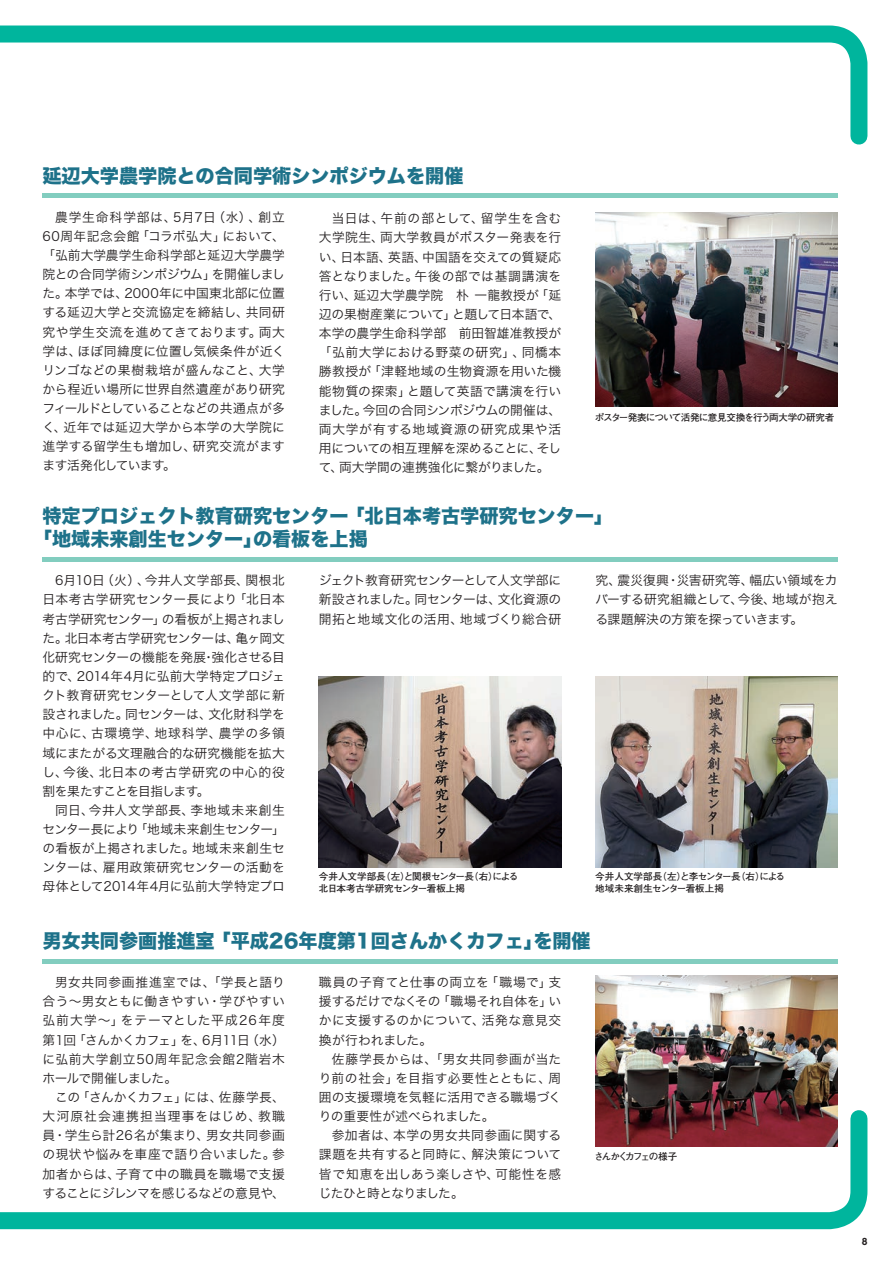
<style>
.page{position:relative;width:893px;height:1263px;background:#fff}
.page>*{position:absolute;margin:0;border:0;box-sizing:border-box;transform-origin:0 0}
.t1{font:19.2px/23.4px "Hira Kaku Std W8";color:#1e728a}
.t2{font:12.75px/19.2px "Hira Kaku Pro W3";color:#231f20;text-align:justify}
.t3{font:700 9.6px/11.7px "Futo Go B101 Pro";letter-spacing:-.025em;color:#231f20}
.t4{font:700 9.6px/11.7px "Futo Go B101 Pro";color:#231f20}
.t5{font:700 9.6px "Futo Go B101 Pro";letter-spacing:-.075em;color:#231f20}
.t6{font:700 9.6px "Futo Go B101 Pro";letter-spacing:-.165em;color:#231f20}
.t7{font:600 9.6px "ITC Avant Garde Std";color:#231f20}
</style>
<div class="page">
<svg style="left:0;top:25px;width:868px;height:120px"></svg>
<svg style="left:0;top:1110px;width:868px;height:120px"></svg>
<div style="left:43px;top:193px;width:795px;height:5px;background:#82cdbf"></div>
<img style="left:595px;top:212px;width:243px;height:194px">
<hr style="left:43px;top:557px;width:795px;height:4px;background:#82cdbf">
<img style="left:595px;top:676px;width:243px;height:191px">
<img style="left:319px;top:676px;width:242px;height:191px">
<hr style="left:43px;top:959px;width:795px;height:4px;background:#82cdbf">
<img style="left:595px;top:976px;width:243px;height:171px">
<h1 class="t1" style="left:43px;top:164px;width:422px">延辺大学農学院との合同学術シンポジウムを開催</h1>
<p class="t2" style="left:43px;top:206px;width:244px;text-indent:13px">農学生命科学部は、5月7日（水）、創立60周年記念会館「コラボ弘大」において、「弘前大学農学生命科学部と延辺大学農学院との合同学術シンポジウム」を開催しました。本学では、2000年に中国東北部に位置する延辺大学と交流協定を締結し、共同研究や学生交流を進めてきております。両大学は、ほぼ同緯度に位置し気候条件が近くリンゴなどの果樹栽培が盛んなこと、大学から程近い場所に世界自然遺産があり研究フィールドとしていることなどの共通点が多く、近年では延辺大学から本学の大学院に進学する留学生も増加し、研究交流がますます活発化しています。</p>
<p class="t2" style="left:319px;top:208px;width:244px;text-indent:13px">当日は、午前の部として、留学生を含む大学院生、両大学教員がポスター発表を行い、日本語、英語、中国語を交えての質疑応答となりました。午後の部では基調講演を行い、延辺大学農学院　朴 一龍教授が「延辺の果樹産業について」と題して日本語で、本学の農学生命科学部　前田智雄准教授が「弘前大学における野菜の研究」、同橋本勝教授が「津軽地域の生物資源を用いた機能物質の探索」と題して英語で講演を行いました。今回の合同シンポジウムの開催は、両大学が有する地域資源の研究成果や活用についての相互理解を深めることに、そして、両大学間の連携強化に繋がりました。</p>
<p class="t5" style="left:595px;top:410px;width:241px">ポスター発表について活発に意見交換を行う両大学の研究者</p>
<h1 class="t1" style="left:33px;top:504px;width:582px;text-indent:10px">特定プロジェクト教育研究センター 「北日本考古学研究センター」「地域未来創生センター」の看板を上掲</h1>
<p class="t2" style="left:43px;top:570px;width:244px;text-indent:13px">6月10日（火）、今井人文学部長、関根北日本考古学研究センター長により「北日本考古学研究センター」の看板が上掲されました。北日本考古学研究センターは、亀ヶ岡文化研究センターの機能を発展･強化させる目的で、2014年4月に弘前大学特定プロジェクト教育研究センターとして人文学部に新設されました。同センターは、文化財科学を中心に、古環境学、地球科学、農学の多領域にまたがる文理融合的な研究機能を拡大し、今後、北日本の考古学研究の中心的役割を果たすことを目指します。</p>
<p class="t2" style="left:43px;top:800px;width:244px;text-indent:13px">同日、今井人文学部長、李地域未来創生センター長により「地域未来創生センター」の看板が上掲されました。地域未来創生センターは、雇用政策研究センターの活動を母体として2014年4月に弘前大学特定プロ</p>
<p class="t2" style="left:319px;top:570px;width:244px">ジェクト教育研究センターとして人文学部に新設されました。同センターは、文化資源の開拓と地域文化の活用、地域づくり総合研</p>
<p class="t2" style="left:595px;top:570px;width:244px">究、震災復興・災害研究等、幅広い領域をカバーする研究組織として、今後、地域が抱える課題解決の方策を探っていきます。</p>
<p class="t3" style="left:319px;top:869px;width:201px">今井人文学部長（左）と関根センター長（右）による北日本考古学研究センター看板上掲</p>
<h1 class="t1" style="left:43px;top:930px;width:550px">男女共同参画推進室 「平成26年度第1回さんかくカフェ」を開催</h1>
<p class="t2" style="left:43px;top:972px;width:244px;text-indent:13px">男女共同参画推進室では、「学長と語り合う〜男女ともに働きやすい・学びやすい弘前大学〜」をテーマとした平成26年度第1回「さんかくカフェ」を、6月11日（水）に弘前大学創立50周年記念会館2階岩木ホールで開催しました。</p>
<p class="t2" style="left:43px;top:1087px;width:244px;text-indent:13px">この「さんかくカフェ」には、佐藤学長、大河原社会連携担当理事をはじめ、教職員・学生ら計26名が集まり、男女共同参画の現状や悩みを車座で語り合いました。参加者からは、子育て中の職員を職場で支援することにジレンマを感じるなどの意見や、</p>
<p class="t4" style="left:595px;top:869px;width:191px">今井人文学部長（左）と李センター長（右）による地域未来創生センター看板上掲</p>
<p class="t2" style="left:319px;top:972px;width:244px">職員の子育てと仕事の両立を「職場で」支援するだけでなくその「職場それ自体を」いかに支援するのかについて、活発な意見交換が行われました。</p>
<p class="t2" style="left:319px;top:1048px;width:244px;text-indent:13px">佐藤学長からは、「男女共同参画が当たり前の社会」を目指す必要性とともに、周囲の支援環境を気軽に活用できる職場づくりの重要性が述べられました。</p>
<p class="t2" style="left:319px;top:1125px;width:244px;text-indent:13px">参加者は、本学の男女共同参画に関する課題を共有すると同時に、解決策について皆で知恵を出しあう楽しさや、可能性を感じたひと時となりました。</p>
<p class="t6" style="left:594px;top:1148px;width:85px">さんかくカフェの様子</p>
<p class="t7" style="left:862px;top:1236px;width:7px">8</p>
</div>
